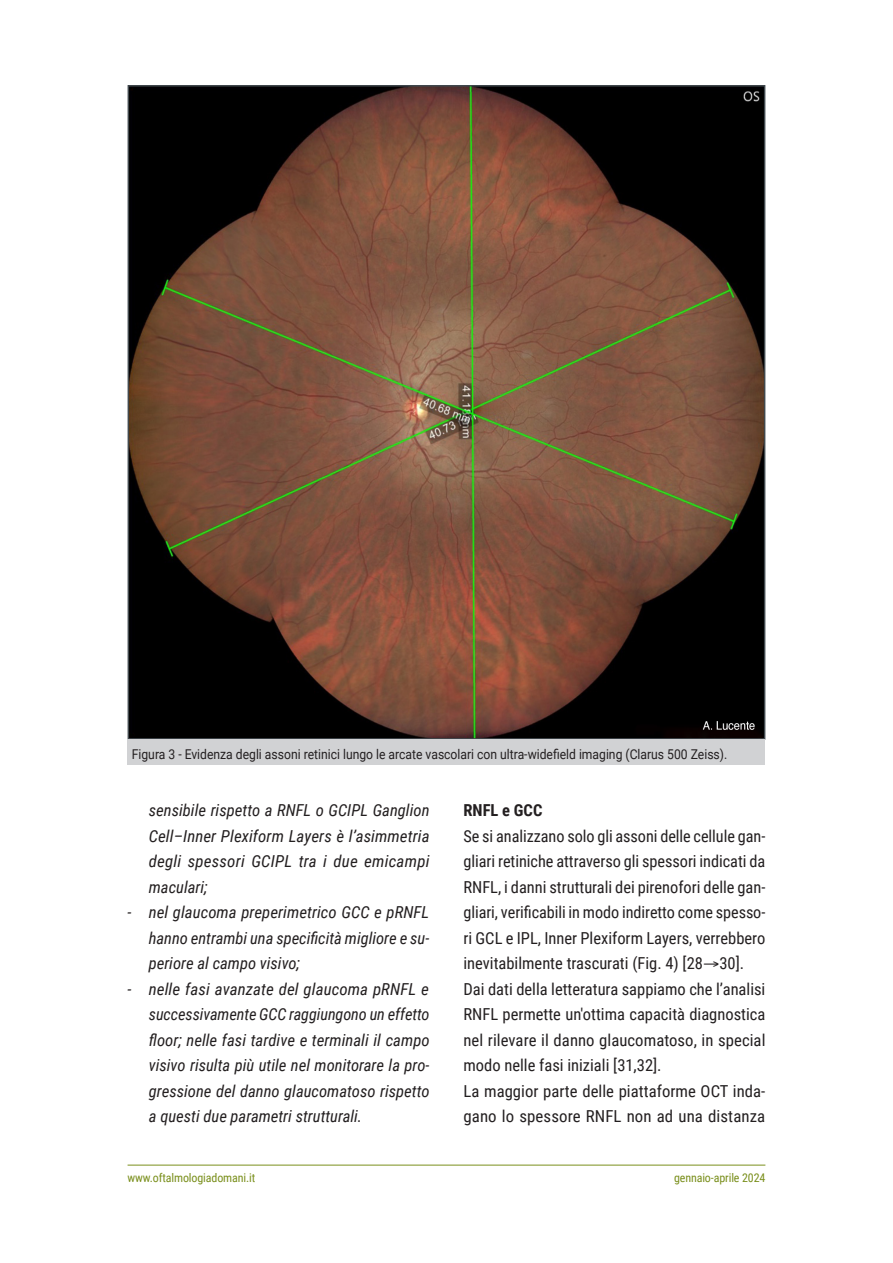
<style>
.page{position:relative;width:893px;height:1263px;background:#fff}
.page>*{position:absolute;margin:0;border:0;box-sizing:border-box;transform-origin:0 0}
.t1{font:16.5px/25.5px "Roboto Condensed";color:#231f20}
.t2{font:italic 16.5px/25.5px "Roboto Condensed";color:#231f20;text-align:justify}
.t3{font:700 16.5px "Roboto Condensed";color:#231f20}
.t4{font:13.5px "Roboto";color:#231f20;scale:.9 1}
.t5{font:12px "Roboto Condensed";letter-spacing:-.01em;color:#7a8f1c}
</style>
<div class="page">
<hr style="left:128px;top:1165px;width:637px;height:1px;background:#7a8f1c">
<img style="left:131px;top:88px;width:631px;height:649px">
<div style="left:128px;top:740px;width:637px;height:25px;background:#d1d2d4"></div>
<p class="t4" style="left:132px;top:745px;width:663px">Figura 3 - Evidenza degli assoni retinici lungo le arcate vascolari con ultra-widefield imaging (Clarus 500 Zeiss).</p>
<p class="t2" style="left:149px;top:797px;width:282px">sensibile rispetto a RNFL o GCIPL Ganglion Cell–Inner Plexiform Layers è l’asimmetria degli spessori GCIPL tra i due emicampi maculari;</p>
<p class="t2" style="left:149px;top:899px;width:282px;text-indent:-21px">- nel glaucoma preperimetrico GCC e pRNFL hanno entrambi una specificità migliore e su&shy;periore al campo visivo;</p>
<p class="t2" style="left:149px;top:975px;width:282px;text-indent:-21px">- nelle fasi avanzate del glaucoma pRNFL e successivamente GCC raggiungono un effetto floor; nelle fasi tardive e terminali il campo visivo risulta più utile nel monitorare la pro&shy;gressione del danno glaucomatoso rispetto a questi due parametri strutturali.</p>
<p class="t3" style="left:463px;top:799px;width:80px">RNFL e GCC</p>
<p class="t1" style="left:463px;top:822px;width:303px">Se si analizzano solo gli assoni delle cellule gan&shy;gliari retiniche attraverso gli spessori indicati da RNFL, i danni strutturali dei pirenofori delle gan&shy;gliari, verificabili in modo indiretto come spesso&shy;ri GCL e IPL, Inner Plexiform Layers, verrebbero inevitabilmente trascurati (Fig. 4) [28→30].<br>Dai dati della letteratura sappiamo che l’analisi RNFL permette un'ottima capacità diagnostica nel rilevare il danno glaucomatoso, in special modo nelle fasi iniziali [31,32].<br>La maggior parte delle piattaforme OCT inda&shy;gano lo spessore RNFL non ad una distanza</p>
<p class="t5" style="left:128px;top:1169px;width:129px">www.oftalmologiadomani.it</p>
<p class="t5" style="left:674px;top:1169px;width:93px">gennaio-aprile 2024</p>
</div>
